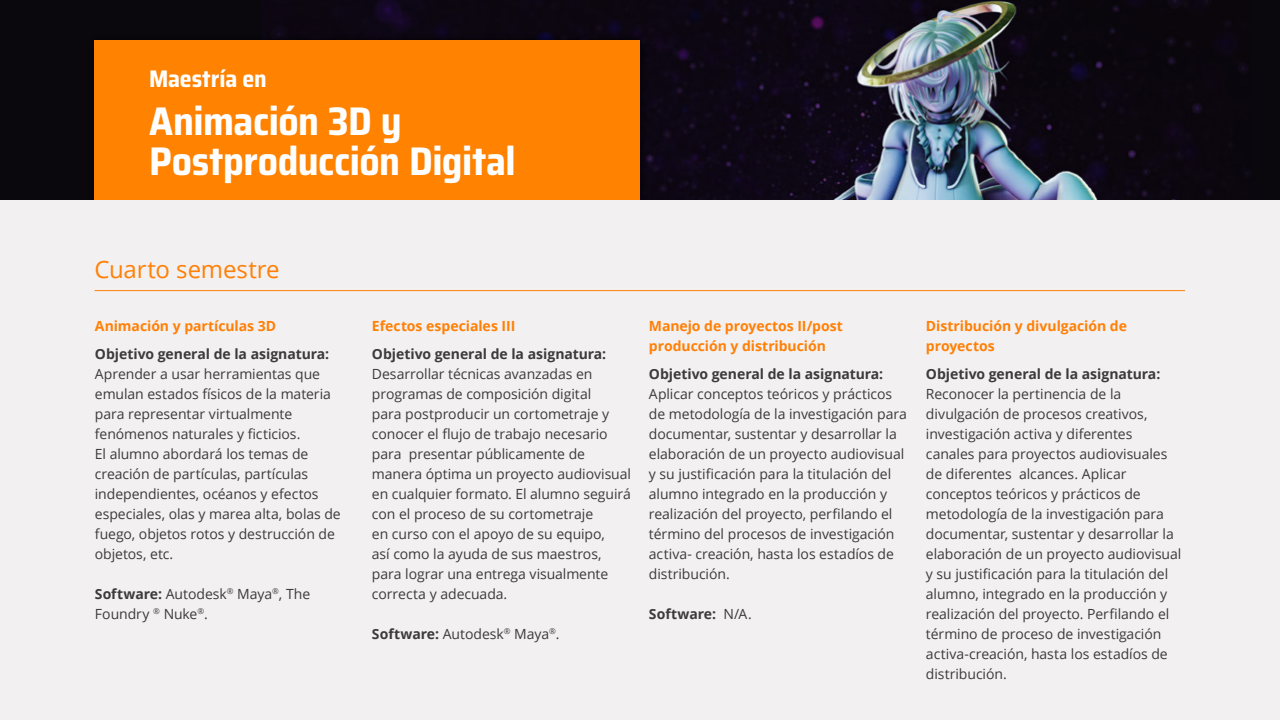
<style>
.page{position:relative;width:1280px;height:720px;background:#fff}
.page>*{position:absolute;margin:0;border:0;box-sizing:border-box;transform-origin:0 0}
.t1{font:700 semi-condensed 40px/40px "Saira";letter-spacing:-.01em;color:#fff}
.Tema{font:24px "Open Sans";letter-spacing:-.005em;color:#ff8006}
.t2{font:700 semi-condensed 24px "Saira";letter-spacing:-.005em;color:#fff}
.Paragraph_Style_1{font:14px/20px "Open Sans";letter-spacing:-.005em;color:#3c3a3b}
.Subtema{font:14px/20px "Open Sans";letter-spacing:-.005em;color:#3c3a3b}
.Subtema-2{font:700 14px/20px "Open Sans";letter-spacing:-.005em;color:#ff8006}
.Paragraph_Style_1-2{font:700 14px "Open Sans";letter-spacing:-.005em;color:#3c3a3b}
.s1{font-weight:700}
.s2{font-weight:400}
</style>
<div class="page">
<div style="left:0;top:0;width:1280px;height:200px;background:#0a080d"></div>
<img style="left:273px;top:0;width:976px;height:200px">
<div style="left:88px;top:33px;width:559px;height:174px;background:#09050c"></div>
<div style="left:95px;top:40px;width:545px;height:160px;background:#ff8200"></div>
<div style="left:0;top:200px;width:1280px;height:520px;background:#f3f0f1"></div>
<hr style="left:95px;top:290px;width:1090px;height:1px;background:#ff8006">
<h2 class="t2" style="left:149px;top:61px;width:119px">Maestría en</h2>
<h1 class="t1" style="left:149px;top:101px;width:368px">Animación 3D y<br>Postproducción Digital</h1>
<p class="Tema" style="left:95px;top:253px;width:187px">Cuarto semestre</p>
<p class="Subtema-2" style="left:95px;top:315px;width:183px">Animación y partículas 3D</p>
<p class="Paragraph_Style_1-2" style="left:95px;top:344px;width:236px">Objetivo general de la asignatura:</p>
<p class="Paragraph_Style_1" style="left:95px;top:363px;width:247px">Aprender a usar herramientas que emulan estados físicos de la materia para representar virtualmente fenómenos naturales y ficticios.<br>El alumno abordará los temas de creación de partículas, partículas independientes, océanos y efectos especiales, olas y marea alta, bolas de fuego, objetos rotos y destrucción de objetos, etc.</p>
<p class="Paragraph_Style_1" style="left:95px;top:583px;width:217px"><span class="s1">Software:</span> Autodesk<sup>®</sup> Maya<sup>®</sup>, The</p>
<p class="Paragraph_Style_1" style="left:95px;top:603px;width:115px">Foundry <sup>®</sup> Nuke<sup>®</sup>.</p>
<p class="Subtema-2" style="left:372px;top:315px;width:145px">Efectos especiales III</p>
<p class="Paragraph_Style_1" style="left:372px;top:343px;width:261px"><span class="s1">Objetivo general de la asignatura:<br></span>Desarrollar técnicas avanzadas en programas de composición digital<br>para postproducir un cortometraje y conocer el flujo de trabajo necesario para presentar públicamente de manera óptima un proyecto audiovisual en cualquier formato. El alumno seguirá con el proceso de su cortometraje<br>en curso con el apoyo de su equipo,<br>así como la ayuda de sus maestros, para lograr una entrega visualmente correcta y adecuada.</p>
<p class="Paragraph_Style_1" style="left:372px;top:623px;width:189px"><span class="s1">Software:</span> Autodesk<sup>®</sup> Maya<sup>®</sup>.</p>
<p class="Subtema-2" style="left:649px;top:315px;width:196px">Manejo de proyectos II/post producción y distribución</p>
<p class="Paragraph_Style_1" style="left:649px;top:363px;width:259px"><span class="s1">Objetivo general de la asignatura:<br></span>Aplicar conceptos teóricos y prácticos de metodología de la investigación para documentar, sustentar y desarrollar la elaboración de un proyecto audiovisual y su justificación para la titulación del alumno integrado en la producción y realización del proyecto, perfilando el término del procesos de investigación activa- creación, hasta los estadíos de distribución.</p>
<p class="Paragraph_Style_1-2" style="left:649px;top:604px;width:104px">Software: <span class="s2">N/A.</span></p>
<p class="Subtema-2" style="left:926px;top:315px;width:203px">Distribución y divulgación de proyectos</p>
<p class="Subtema" style="left:926px;top:363px;width:257px"><span class="s1">Objetivo general de la asignatura:<br></span>Reconocer la pertinencia de la divulgación de procesos creativos, investigación activa y diferentes canales para proyectos audiovisuales de diferentes alcances. Aplicar conceptos teóricos y prácticos de metodología de la investigación para documentar, sustentar y desarrollar la elaboración de un proyecto audiovisual y su justificación para la titulación del alumno, integrado en la producción y realización del proyecto. Perfilando el término de proceso de investigación activa-creación, hasta los estadíos de distribución.</p>
</div>
